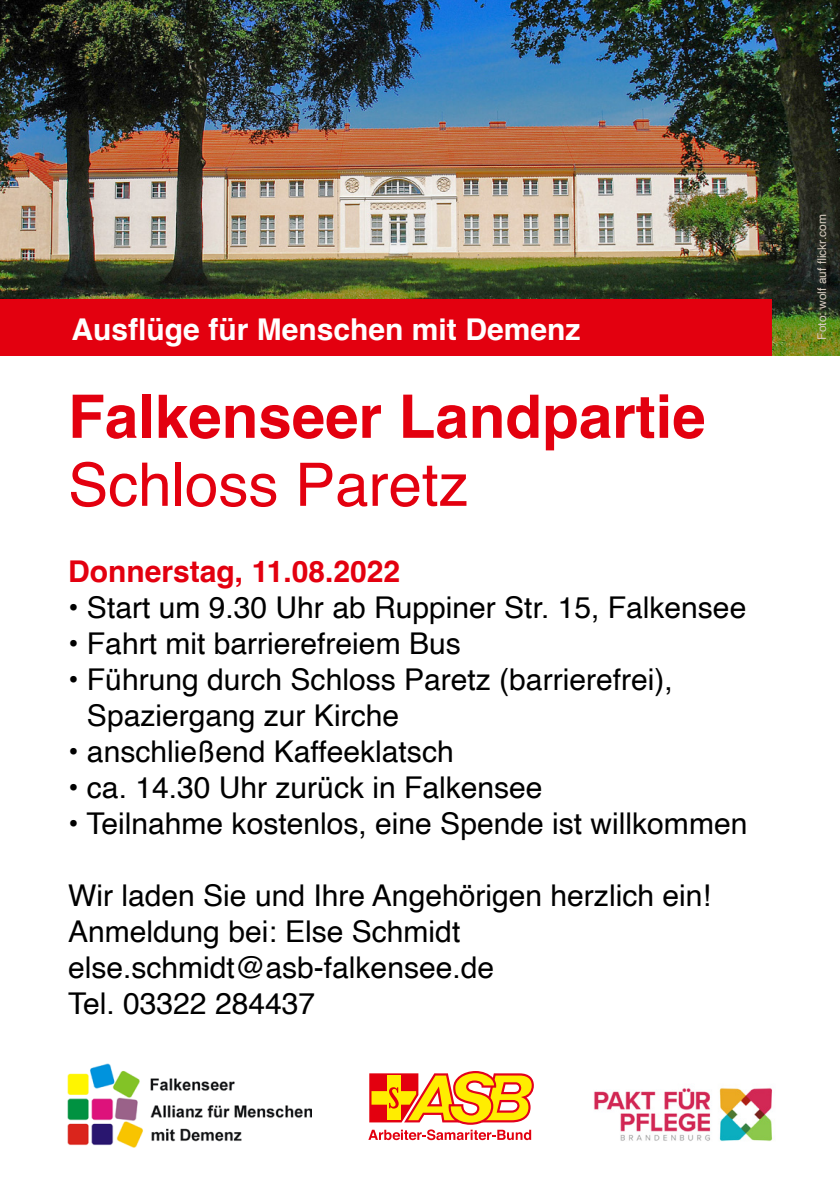
<style>
.page{position:relative;width:840px;height:1191px;background:#fff}
.page>*{position:absolute;margin:0;border:0;box-sizing:border-box;transform-origin:0 0}
.t1{font:700 60px "Helvetica";color:#e3000f}
.t2{font:60px "Helvetica";color:#e3000f}
.t3{font:30px/36px "Helvetica";color:#000}
.t4{font:700 30px "Helvetica";color:#fff}
.t5{font:700 30px "Helvetica";color:#e3000f}
.t6{font:12px "Helvetica";color:#d4c9bd}
</style>
<div class="page">
<img style="left:0;top:0;width:839px;height:356px">
<img style="left:68px;top:1063px;width:243px;height:84px">
<svg style="left:368px;top:1071px;width:165px;height:69px"></svg>
<div style="left:0;top:299px;width:771px;height:57px;background:#e3000f"></div>
<img style="left:594px;top:1087px;width:179px;height:55px">
<p class="t4" style="left:71px;top:311px;width:510px">Ausflüge für Menschen mit Demenz</p>
<h1 class="t1" style="left:68px;top:380px;width:638px">Falkenseer Landpartie</h1>
<h1 class="t2" style="left:68px;top:438px;width:402px">Schloss Paretz</h1>
<p class="t5" style="left:68px;top:553px;width:333px">Donnerstag, 11.08.2022</p>
<p class="t3" style="left:68px;top:590px;width:679px">• Start um 9.30 Uhr ab Ruppiner Str. 15, Falkensee</p>
<p class="t3" style="left:68px;top:626px;width:394px">• Fahrt mit barrierefreiem Bus</p>
<p class="t3" style="left:87px;top:662px;width:587px;text-indent:-19px">• Führung durch Schloss Paretz (barrierefrei),<br>Spaziergang zur Kirche</p>
<p class="t3" style="left:68px;top:734px;width:387px">• anschließend Kaffeeklatsch</p>
<p class="t3" style="left:68px;top:770px;width:476px">• ca. 14.30 Uhr zurück in Falkensee</p>
<p class="t3" style="left:68px;top:806px;width:680px">• Teilnahme kostenlos, eine Spende ist willkommen</p>
<p class="t3" style="left:68px;top:878px;width:643px">Wir laden Sie und Ihre Angehörigen herzlich ein!<br>Anmeldung bei: Else Schmidt else.schmidt@asb-falkensee.de<br>Tel. 03322 284437</p>
<p class="t6" style="left:812px;top:340px;width:127px;rotate:-90deg">Foto: wolf auf flickr.com</p>
</div>
